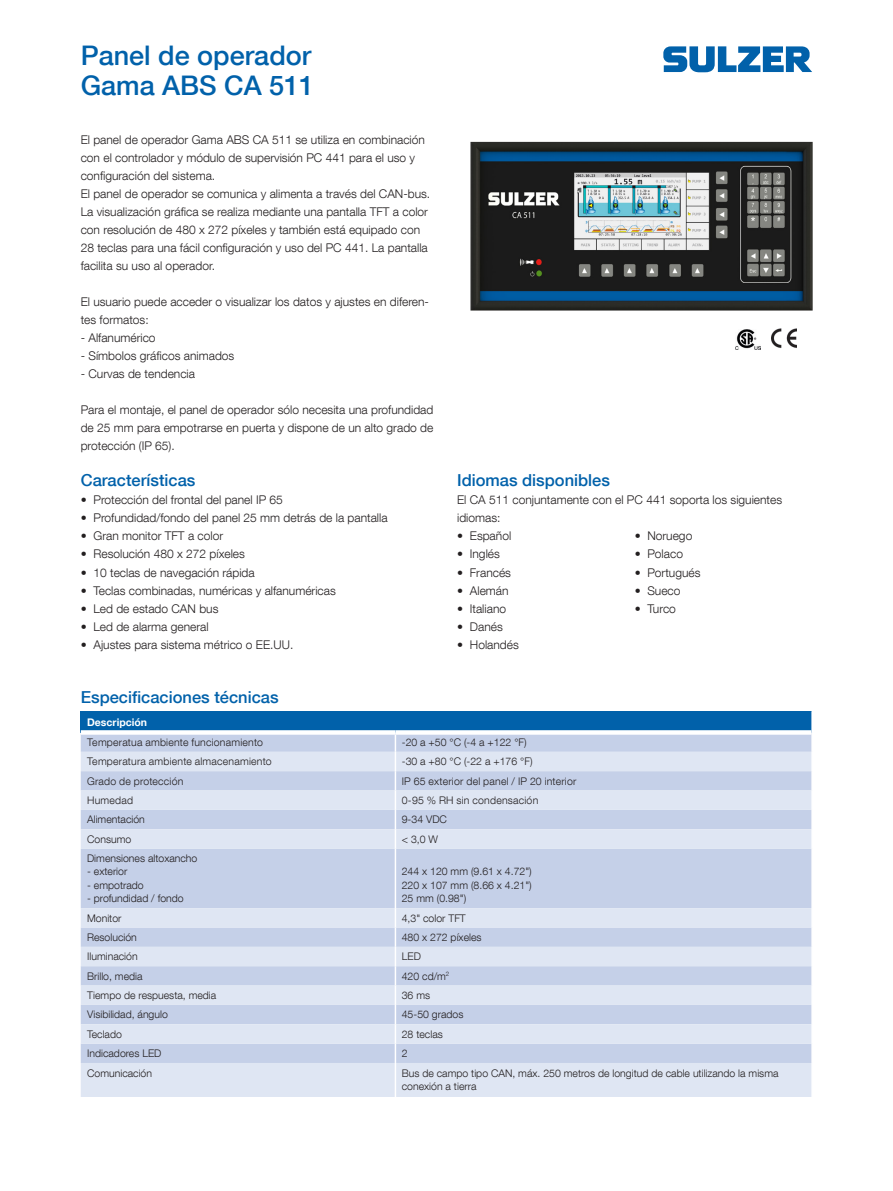
<style>
.page{position:relative;width:893px;height:1191px;background:#fff}
.page>*{position:absolute;margin:0;border:0;box-sizing:border-box;transform-origin:0 0}
.t1{font:500 27px "Helvetica Neue LT Com";color:#0161aa}
.Subtitle{font:500 16.5px "Helvetica Neue LT Com";color:#0161aa}
.Body_text{font:300 12px/18px "Helvetica Neue LT Com";color:#231f20}
.Table_text{font:300 10.5px/13.5px "Helvetica Neue LT Com";color:#231f20;text-align:justify}
.Table_text_left_ali{font:300 10.5px "Helvetica Neue LT Com";letter-spacing:.02em;color:#231f20}
.Table_column_title{font:700 10.5px "Helvetica Neue LT Com";color:#fff}
</style>
<div class="page">
<svg style="left:663px;top:46px;width:149px;height:26px"></svg>
<img style="left:470px;top:141px;width:342px;height:209px">
<img style="left:771px;top:329px;width:25px;height:21px">
<img style="left:736px;top:329px;width:24px;height:21px">
<div style="left:81px;top:711px;width:731px;height:21px;background:#0161aa"></div>
<svg style="left:81px;top:734px;width:730px;height:18px;background:#c7d2e9"></svg>
<svg style="left:81px;top:752px;width:730px;height:345px;background:#d2dbed"></svg>
<hr style="left:811px;top:711px;width:2px;height:21px;background:#fff">
<svg style="left:811px;top:752px;width:1px;height:38px"></svg>
<svg style="left:395px;top:734px;width:1px;height:114px"></svg>
<svg style="left:811px;top:810px;width:1px;height:38px"></svg>
<hr style="left:395px;top:848px;width:1px;height:60px;background:#fff">
<svg style="left:811px;top:908px;width:1px;height:38px"></svg>
<svg style="left:811px;top:966px;width:1px;height:19px"></svg>
<svg style="left:811px;top:1005px;width:1px;height:38px"></svg>
<hr style="left:395px;top:1063px;width:1px;height:34px;background:#fff">
<svg style="left:81px;top:730px;width:314px;height:2px"></svg>
<svg style="left:395px;top:730px;width:416px;height:4px"></svg>
<svg style="left:395px;top:908px;width:1px;height:155px"></svg>
<p class="t1" style="left:81px;top:39px;width:232px">Panel de operador</p>
<p class="t1" style="left:81px;top:69px;width:235px">Gama ABS CA 511</p>
<p class="Body_text" style="left:81px;top:131px;width:346px">El panel de operador Gama ABS CA 511 se utiliza en combinación con el controlador y módulo de supervisión PC 441 para el uso y configuración del sistema.</p>
<p class="Body_text" style="left:81px;top:185px;width:351px">El panel de operador se comunica y alimenta a través del CAN-bus.<br>La visualización gráfica se realiza mediante una pantalla TFT a color con resolución de 480 x 272 píxeles y también está equipado con 28 teclas para una fácil configuración y uso del PC 441. La pantalla facilita su uso al operador.</p>
<p class="Body_text" style="left:81px;top:293px;width:350px">El usuario puede acceder o visualizar los datos y ajustes en diferen&shy;tes formatos:</p>
<p class="Body_text" style="left:81px;top:329px;width:76px">- Alfanumérico</p>
<p class="Body_text" style="left:81px;top:347px;width:155px">- Símbolos gráficos animados</p>
<p class="Body_text" style="left:81px;top:365px;width:116px">- Curvas de tendencia</p>
<p class="Body_text" style="left:81px;top:401px;width:354px;text-align:justify">Para el montaje, el panel de operador sólo necesita una profundidad de 25 mm para empotrarse en puerta y dispone de un alto grado de protección (IP 65).</p>
<p class="Subtitle" style="left:81px;top:470px;width:116px">Características</p>
<p class="Body_text" style="left:81px;top:491px;width:204px">• Protección del frontal del panel IP 65</p>
<p class="Body_text" style="left:81px;top:509px;width:308px">• Profundidad/fondo del panel 25 mm detrás de la pantalla</p>
<p class="Body_text" style="left:81px;top:527px;width:144px">• Gran monitor TFT a color</p>
<p class="Body_text" style="left:81px;top:545px;width:166px">• Resolución 480 x 272 píxeles</p>
<p class="Body_text" style="left:81px;top:563px;width:175px">• 10 teclas de navegación rápida</p>
<p class="Body_text" style="left:81px;top:581px;width:257px">• Teclas combinadas, numéricas y alfanuméricas</p>
<p class="Body_text" style="left:81px;top:599px;width:139px">• Led de estado CAN bus</p>
<p class="Body_text" style="left:81px;top:617px;width:129px">• Led de alarma general</p>
<p class="Body_text" style="left:81px;top:635px;width:214px">• Ajustes para sistema métrico o EE.UU.</p>
<p class="Subtitle" style="left:81px;top:686px;width:199px">Especificaciones técnicas</p>
<p class="Subtitle" style="left:457px;top:470px;width:154px">Idiomas disponibles</p>
<p class="Body_text" style="left:457px;top:491px;width:326px">El CA 511 conjuntamente con el PC 441 soporta los siguientes idiomas:</p>
<p class="Body_text" style="left:457px;top:527px;width:56px">• Español</p>
<p class="Body_text" style="left:457px;top:545px;width:44px">• Inglés</p>
<p class="Body_text" style="left:457px;top:563px;width:55px">• Francés</p>
<p class="Body_text" style="left:457px;top:581px;width:53px">• Alemán</p>
<p class="Body_text" style="left:457px;top:599px;width:50px">• Italiano</p>
<p class="Body_text" style="left:457px;top:617px;width:47px">• Danés</p>
<p class="Body_text" style="left:457px;top:635px;width:63px">• Holandés</p>
<p class="Body_text" style="left:635px;top:527px;width:59px">• Noruego</p>
<p class="Body_text" style="left:635px;top:545px;width:50px">• Polaco</p>
<p class="Body_text" style="left:635px;top:563px;width:67px">• Portugués</p>
<p class="Body_text" style="left:635px;top:581px;width:47px">• Sueco</p>
<p class="Body_text" style="left:635px;top:599px;width:43px">• Turco</p>
<p class="Table_column_title" style="left:87px;top:715px;width:62px">Descripción</p>
<p class="Table_text_left_ali" style="left:87px;top:735px;width:177px">Temperatua ambiente funcionamiento</p>
<p class="Table_text" style="left:402px;top:735px;width:126px">-20 a +50 °C (-4 a +122 °F)</p>
<p class="Table_text_left_ali" style="left:87px;top:755px;width:186px">Temperatura ambiente almacenamiento</p>
<p class="Table_text" style="left:402px;top:754px;width:132px">-30 a +80 °C (-22 a +176 °F)</p>
<p class="Table_text_left_ali" style="left:87px;top:774px;width:98px">Grado de protección</p>
<p class="Table_text_left_ali" style="left:402px;top:774px;width:176px">IP 65 exterior del panel / IP 20 interior</p>
<p class="Table_text_left_ali" style="left:87px;top:793px;width:47px">Humedad</p>
<p class="Table_text_left_ali" style="left:402px;top:793px;width:138px">0-95 % RH sin condensación</p>
<p class="Table_text" style="left:87px;top:812px;width:59px">Alimentación</p>
<p class="Table_text" style="left:402px;top:812px;width:47px">9-34 VDC</p>
<p class="Table_text" style="left:87px;top:832px;width:46px">Consumo</p>
<p class="Table_text" style="left:402px;top:832px;width:38px">&lt; 3,0 W</p>
<p class="Table_text" style="left:87px;top:851px;width:112px">Dimensiones altoxancho</p>
<p class="Table_text" style="left:87px;top:864px;width:42px">- exterior</p>
<p class="Table_text" style="left:87px;top:878px;width:58px">- empotrado</p>
<p class="Table_text" style="left:87px;top:891px;width:98px">- profundidad / fondo</p>
<p class="Table_text" style="left:402px;top:864px;width:131px">244 x 120 mm (9.61 x 4.72")<br>220 x 107 mm (8.66 x 4.21")<br>25 mm (0.98")</p>
<p class="Table_text" style="left:87px;top:911px;width:36px">Monitor</p>
<p class="Table_text" style="left:402px;top:911px;width:66px">4,3" color TFT</p>
<p class="Table_text" style="left:87px;top:930px;width:51px">Resolución</p>
<p class="Table_text" style="left:402px;top:930px;width:81px">480 x 272 píxeles</p>
<p class="Table_text" style="left:87px;top:949px;width:52px">Iluminación</p>
<p class="Table_text" style="left:402px;top:949px;width:21px">LED</p>
<p class="Table_text" style="left:87px;top:969px;width:57px">Brillo, media</p>
<p class="Table_text" style="left:402px;top:969px;width:49px">420 cd/m<sup>2</sup></p>
<p class="Table_text" style="left:87px;top:988px;width:131px">Tiempo de respuesta, media</p>
<p class="Table_text" style="left:402px;top:988px;width:30px">36 ms</p>
<p class="Table_text" style="left:87px;top:1007px;width:82px">Visibilidad, ángulo</p>
<p class="Table_text" style="left:402px;top:1007px;width:63px">45-50 grados</p>
<p class="Table_text" style="left:87px;top:1027px;width:36px">Teclado</p>
<p class="Table_text" style="left:402px;top:1027px;width:43px">28 teclas</p>
<p class="Table_text" style="left:87px;top:1046px;width:76px">Indicadores LED</p>
<p class="Table_text" style="left:402px;top:1046px;width:7px">2</p>
<p class="Table_text" style="left:87px;top:1066px;width:66px">Comunicación</p>
<p class="Table_text" style="left:402px;top:1066px;width:378px">Bus de campo tipo CAN, máx. 250 metros de longitud de cable utilizando la misma conexión a tierra</p>
</div>
